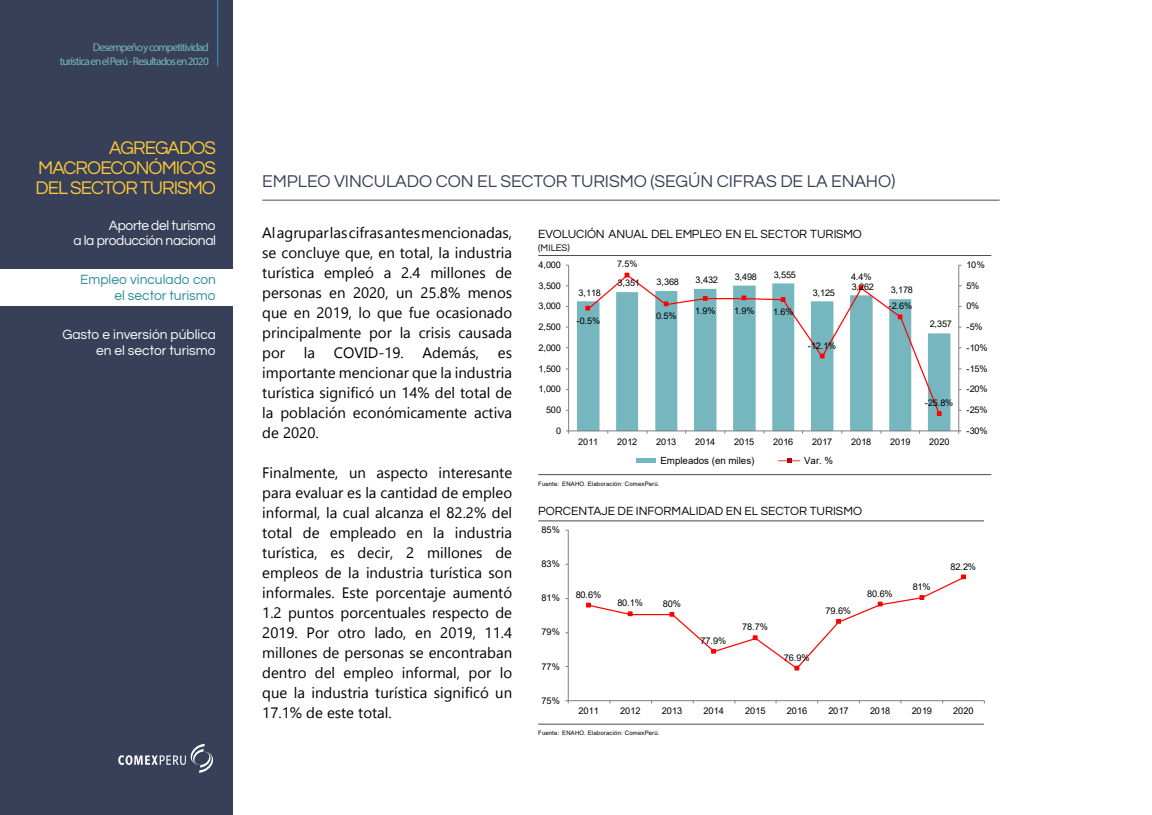
<style>
.page{position:relative;width:1152px;height:815px;background:#fff}
.page>*{position:absolute;margin:0;border:0;box-sizing:border-box;transform-origin:0 0}
.t1{font:18.75px/20px "Questrial";letter-spacing:-.05em;color:#ffc938;text-align:justify}
.t2{font:17.5px "Questrial";letter-spacing:-.005em;color:#374058}
.t3{font:15px/20px "Gadugi";color:#000;text-align:justify}
.t4{font:13.75px/15px "Questrial";letter-spacing:-.015em;color:#fff;text-align:right}
.t5{font:13.75px/16.2px "Questrial";color:#2a8e9d;text-align:right}
.t6{font:12.12px "Questrial";letter-spacing:-.005em;color:#000}
.t7{font:11.25px/13.8px "Myriad Pro";letter-spacing:-.08em;color:#75b6bf;text-align:right}
.t8{font:9.88px "Arial";color:#000}
.t9{font:9.75px "Questrial";color:#000}
.t10{font:9.25px "Arial";letter-spacing:-.025em;color:#000}
.t11{font:9.12px "Arial";letter-spacing:-.025em;color:#000}
.t12{font:6.12px "Arial";letter-spacing:.025em;color:#000}
</style>
<div class="page">
<hr style="left:262px;top:200px;width:737px;height:1px;background:#706f6f">
<div style="left:0;top:0;width:232px;height:815px;background:#374058"></div>
<svg style="left:118px;top:744px;width:95px;height:29px"></svg>
<hr style="left:217px;top:0;width:1px;height:67px;background:#2a8e9d">
<div style="left:0;top:269px;width:243px;height:36px;background:#fff"></div>
<hr style="left:538px;top:255px;width:453px;height:1px;background:#4a4a4a">
<hr style="left:538px;top:474px;width:453px;height:1px;background:#4a4a4a">
<hr style="left:538px;top:521px;width:446px;height:1px;background:#4a4a4a">
<hr style="left:538px;top:724px;width:446px;height:1px;background:#4a4a4a">
<svg style="left:577px;top:301px;width:373px;height:130px;fill:#75b6bf"></svg>
<hr style="left:958px;top:265px;width:1px;height:166px;background:#7f7f7f">
<hr style="left:568px;top:265px;width:1px;height:166px;background:#7f7f7f">
<hr style="left:568px;top:431px;width:390px;height:1px;background:#7f7f7f">
<svg style="left:586px;top:274px;width:354px;height:141px"></svg>
<svg style="left:585px;top:306px;width:5px;height:4px"></svg>
<svg style="left:625px;top:273px;width:4px;height:4px"></svg>
<svg style="left:664px;top:302px;width:4px;height:4px"></svg>
<svg style="left:703px;top:296px;width:4px;height:5px"></svg>
<svg style="left:741px;top:296px;width:5px;height:4px"></svg>
<svg style="left:781px;top:297px;width:4px;height:5px"></svg>
<svg style="left:820px;top:354px;width:4px;height:4px"></svg>
<svg style="left:858px;top:285px;width:5px;height:5px"></svg>
<svg style="left:898px;top:315px;width:4px;height:4px"></svg>
<svg style="left:937px;top:411px;width:4px;height:5px"></svg>
<hr style="left:568px;top:530px;width:1px;height:171px;background:#7f7f7f">
<hr style="left:568px;top:700px;width:416px;height:1px;background:#7f7f7f">
<svg style="left:586px;top:575px;width:379px;height:95px"></svg>
<div style="left:636px;top:458px;width:20px;height:5px;background:#75b6bf"></div>
<svg style="left:778px;top:458px;width:22px;height:4px"></svg>
<p class="t7" style="left:60px;top:41px;width:150px">Desempeño y competitividad turística en elPerú - Resultados en 2020</p>
<p class="t1" style="left:35px;top:138px;width:182px;text-indent:74px">AGREGADOS MACROECONÓMICOS DEL SECTOR TURISMO</p>
<p class="t4" style="left:73px;top:218px;width:144px">Aporte del turismo<br>a la producción nacional</p>
<p class="t5" style="left:80px;top:272px;width:137px">Empleo vinculado con el sector turismo</p>
<p class="t4" style="left:62px;top:327px;width:155px;line-height:16.2px">Gasto e inversión pública en el sector turismo</p>
<p class="t2" style="left:262px;top:169px;width:634px">EMPLEO VINCULADO CON EL SECTOR TURISMO (SEGÚN CIFRAS DE LA ENAHO)</p>
<p class="t3" style="left:262px;top:223px;width:251px">Al agrupar las cifras antes mencionadas, se concluye que, en total, la industria turística empleó a 2.4 millones de personas en 2020, un 25.8% menos que en 2019, lo que fue ocasionado principalmente por la crisis causada por</p>
<p class="t6" style="left:538px;top:226px;width:325px">EVOLUCIÓN ANUAL DEL EMPLEO EN EL SECTOR TURISMO</p>
<p class="t9" style="left:538px;top:241px;width:33px">(MILES)</p>
<p class="t11" style="left:617px;top:258px;width:22px">7.5%</p>
<p class="t11" style="left:966px;top:258px;width:20px">10%</p>
<p class="t11" style="left:538px;top:258px;width:24px">4,000</p>
<p class="t11" style="left:617px;top:277px;width:24px">3,351</p>
<p class="t11" style="left:656px;top:276px;width:24px">3,368</p>
<p class="t11" style="left:695px;top:273px;width:24px">3,432</p>
<p class="t11" style="left:734px;top:271px;width:24px">3,498</p>
<p class="t11" style="left:773px;top:268px;width:24px">3,555</p>
<p class="t11" style="left:851px;top:271px;width:22px">4.4%</p>
<p class="t11" style="left:966px;top:279px;width:14px">5%</p>
<p class="t11" style="left:538px;top:279px;width:24px">3,500</p>
<p class="t11" style="left:851px;top:280px;width:24px">3,262</p>
<p class="t11" style="left:890px;top:284px;width:24px">3,178</p>
<p class="t11" style="left:812px;top:286px;width:24px">3,125</p>
<p class="t11" style="left:578px;top:286px;width:24px">3,118</p>
<p class="t11" style="left:888px;top:300px;width:25px">-2.6%</p>
<p class="t11" style="left:966px;top:300px;width:14px">0%</p>
<p class="t11" style="left:538px;top:300px;width:24px">3,000</p>
<p class="t11" style="left:695px;top:304px;width:22px">1.9%</p>
<p class="t11" style="left:734px;top:304px;width:22px">1.9%</p>
<p class="t11" style="left:773px;top:305px;width:22px">1.6%</p>
<p class="t11" style="left:656px;top:310px;width:22px">0.5%</p>
<p class="t11" style="left:576px;top:314px;width:25px">-0.5%</p>
<p class="t11" style="left:929px;top:318px;width:24px">2,357</p>
<p class="t11" style="left:966px;top:321px;width:18px">-5%</p>
<p class="t11" style="left:538px;top:321px;width:24px">2,500</p>
<p class="t11" style="left:808px;top:339px;width:30px">-12.1%</p>
<p class="t11" style="left:966px;top:341px;width:23px">-10%</p>
<p class="t11" style="left:538px;top:341px;width:24px">2,000</p>
<p class="t3" style="left:304px;top:343px;width:13px">la</p>
<p class="t3" style="left:334px;top:343px;width:71px">COVID-19.</p>
<p class="t3" style="left:422px;top:343px;width:58px">Además,</p>
<p class="t3" style="left:262px;top:343px;width:251px;text-indent:236px">es importante mencionar que la industria turística significó un 14% del total de la población económicamente activa de 2020.</p>
<p class="t3" style="left:262px;top:463px;width:251px">Finalmente, un aspecto interesante para evaluar es la cantidad de empleo informal, la cual alcanza el 82.2% del total de empleado en la industria turística, es decir, 2 millones de empleos de la industria turística son informales. Este porcentaje aumentó 1.2 puntos porcentuales respecto de 2019. Por otro lado, en 2019, 11.4 millones de personas se encontraban dentro del empleo informal, por lo que la industria turística significó un 17.1% de este total.</p>
<p class="t11" style="left:966px;top:362px;width:23px">-15%</p>
<p class="t11" style="left:538px;top:362px;width:24px">1,500</p>
<p class="t11" style="left:966px;top:383px;width:23px">-20%</p>
<p class="t11" style="left:538px;top:383px;width:24px">1,000</p>
<p class="t11" style="left:925px;top:396px;width:30px">-25.8%</p>
<p class="t11" style="left:966px;top:404px;width:23px">-25%</p>
<p class="t11" style="left:546px;top:404px;width:17px">500</p>
<p class="t11" style="left:966px;top:424px;width:23px">-30%</p>
<p class="t11" style="left:556px;top:424px;width:7px">0</p>
<p class="t11" style="left:578px;top:435px;width:22px">2011</p>
<p class="t11" style="left:617px;top:435px;width:22px">2012</p>
<p class="t11" style="left:656px;top:435px;width:22px">2013</p>
<p class="t11" style="left:695px;top:435px;width:22px">2014</p>
<p class="t11" style="left:734px;top:435px;width:22px">2015</p>
<p class="t11" style="left:773px;top:435px;width:22px">2016</p>
<p class="t11" style="left:812px;top:435px;width:22px">2017</p>
<p class="t11" style="left:851px;top:435px;width:22px">2018</p>
<p class="t11" style="left:890px;top:435px;width:22px">2019</p>
<p class="t11" style="left:929px;top:435px;width:22px">2020</p>
<p class="t8" style="left:660px;top:453px;width:95px">Empleados (en miles)</p>
<p class="t8" style="left:804px;top:453px;width:31px">Var. %</p>
<p class="t12" style="left:538px;top:479px;width:123px">Fuente: ENAHO. Elaboración: ComexPerú.</p>
<p class="t6" style="left:538px;top:502px;width:325px">PORCENTAJE DE INFORMALIDAD EN EL SECTOR TURISMO</p>
<p class="t10" style="left:541px;top:524px;width:20px">85%</p>
<p class="t10" style="left:541px;top:558px;width:20px">83%</p>
<p class="t10" style="left:950px;top:560px;width:27px">82.2%</p>
<p class="t10" style="left:912px;top:580px;width:19px">81%</p>
<p class="t10" style="left:867px;top:587px;width:27px">80.6%</p>
<p class="t10" style="left:576px;top:588px;width:27px">80.6%</p>
<p class="t10" style="left:541px;top:592px;width:20px">81%</p>
<p class="t10" style="left:617px;top:597px;width:27px">80.1%</p>
<p class="t10" style="left:663px;top:597px;width:19px">80%</p>
<p class="t10" style="left:825px;top:604px;width:27px">79.6%</p>
<p class="t10" style="left:742px;top:621px;width:27px">78.7%</p>
<p class="t10" style="left:541px;top:626px;width:20px">79%</p>
<p class="t10" style="left:700px;top:634px;width:27px">77.9%</p>
<p class="t10" style="left:784px;top:651px;width:27px">76.9%</p>
<p class="t10" style="left:541px;top:660px;width:20px">77%</p>
<p class="t10" style="left:541px;top:694px;width:20px">75%</p>
<p class="t10" style="left:578px;top:705px;width:22px">2011</p>
<p class="t10" style="left:620px;top:705px;width:22px">2012</p>
<p class="t10" style="left:662px;top:705px;width:22px">2013</p>
<p class="t10" style="left:703px;top:705px;width:22px">2014</p>
<p class="t10" style="left:745px;top:705px;width:22px">2015</p>
<p class="t10" style="left:786px;top:705px;width:22px">2016</p>
<p class="t10" style="left:828px;top:705px;width:22px">2017</p>
<p class="t10" style="left:870px;top:705px;width:22px">2018</p>
<p class="t10" style="left:911px;top:705px;width:22px">2019</p>
<p class="t10" style="left:953px;top:705px;width:22px">2020</p>
<p class="t12" style="left:538px;top:729px;width:123px">Fuente: ENAHO. Elaboración: ComexPerú.</p>
</div>
